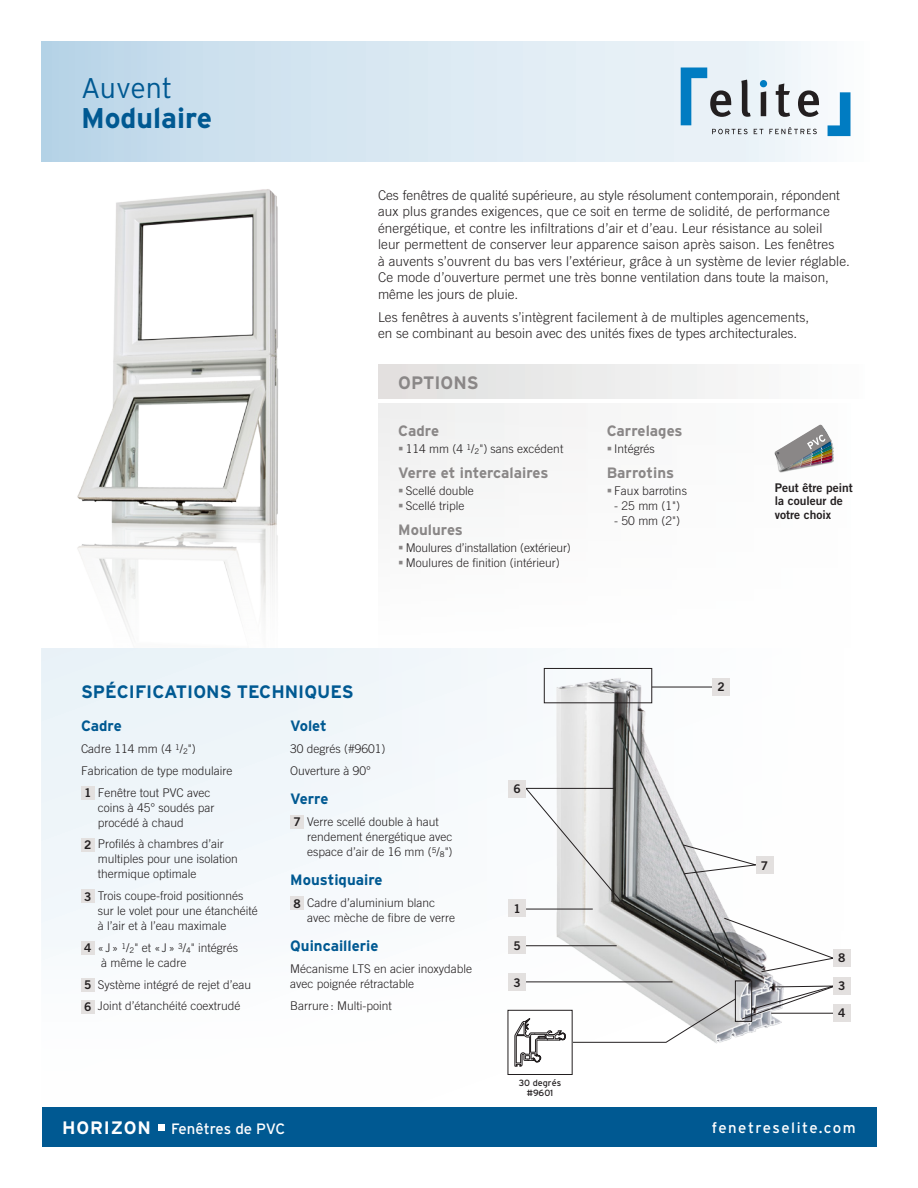
<style>
.page{position:relative;width:918px;height:1188px;background:#fff}
.page>*{position:absolute;margin:0;border:0;box-sizing:border-box;transform-origin:0 0}
.Titre_-_Fiche_Produi{font:700 28.5px/30px "Interstate";color:#005992}
.t1{font:700 18px "Interstate";color:#005992}
.Titre__Options{font:700 18px "Interstate";color:#8a8787}
.Items__Options{font:700 15px "Interstate";color:#8a8787}
.Items__Spéc__tech{font:700 15px "Interstate";color:#005992}
.t2{font:15px "Interstate";letter-spacing:-.005em;color:#fff}
.t3{font:15px "Interstate";letter-spacing:.08em;color:#fff}
.Texte_Courant{font:300 13.5px/16.5px "Trade Gothic";letter-spacing:.01em;color:#231f20}
.Texte__Spéc__tech{font:300 12px/15px "Trade Gothic";color:#231f20}
.Texte__Spéc__tech-2{font:12px/13.5px "Trade Gothic Bold Two";color:#231f20}
.t4{font:9px/10.5px "Interstate";color:#231f20;text-align:center}
.s1{font-weight:300}
.s2{font-weight:400}
.s3{font-weight:400;font-size:7.8px}
.s4{font-weight:700;font-size:18px}
</style>
<div class="page">
<div style="left:42px;top:648px;width:834px;height:500px;background:#f8fafc"></div>
<div style="left:42px;top:42px;width:834px;height:120px;background:linear-gradient(to right,#bdd7e9,#f8fbfc)"></div>
<div style="left:42px;top:1107px;width:834px;height:39px;background:#005992"></div>
<div style="left:378px;top:403px;width:498px;height:245px;background:#fbfbfb"></div>
<div style="left:378px;top:365px;width:498px;height:34px;background:linear-gradient(to right,#e0dfde,#fdfefe)"></div>
<img style="left:77px;top:189px;width:201px;height:444px">
<div style="left:81px;top:786px;width:13px;height:14px;background:#e3e0df"></div>
<div style="left:81px;top:838px;width:13px;height:13px;background:#e3e0df"></div>
<div style="left:81px;top:890px;width:13px;height:13px;background:#e3e0df"></div>
<div style="left:81px;top:941px;width:13px;height:14px;background:#e3e0df"></div>
<div style="left:81px;top:978px;width:13px;height:14px;background:#e3e0df"></div>
<div style="left:81px;top:1000px;width:13px;height:13px;background:#e3e0df"></div>
<div style="left:290px;top:815px;width:14px;height:14px;background:#e3e0df"></div>
<div style="left:290px;top:897px;width:14px;height:13px;background:#e3e0df"></div>
<img style="left:538px;top:667px;width:244px;height:343px">
<svg style="left:723px;top:917px;width:110px;height:56px"></svg>
<hr style="left:652px;top:687px;width:66px;height:1px;background:#231f20">
<svg style="left:682px;top:844px;width:78px;height:31px"></svg>
<svg style="left:524px;top:788px;width:104px;height:122px"></svg>
<hr style="left:526px;top:945px;width:91px;height:1px;background:#231f20">
<hr style="left:526px;top:909px;width:67px;height:1px;background:#231f20">
<div style="left:508px;top:900px;width:18px;height:17px;background:#e3e0df"></div>
<div style="left:508px;top:780px;width:18px;height:18px;background:#e3e0df"></div>
<div style="left:713px;top:678px;width:17px;height:18px;background:#e3e0df"></div>
<div style="left:508px;top:937px;width:18px;height:17px;background:#e3e0df"></div>
<div style="left:833px;top:1004px;width:17px;height:18px;background:#e3e0df"></div>
<div style="left:756px;top:857px;width:17px;height:17px;background:#e3e0df"></div>
<div style="left:544px;top:668px;width:108px;height:35px;border:1px solid #231f20"></div>
<div style="left:735px;top:981px;width:17px;height:41px;border:1px solid #231f20"></div>
<hr style="left:526px;top:982px;width:147px;height:1px;background:#231f20">
<div style="left:508px;top:974px;width:18px;height:17px;background:#e3e0df"></div>
<div style="left:833px;top:949px;width:17px;height:18px;background:#e3e0df"></div>
<svg style="left:572px;top:985px;width:268px;height:58px"></svg>
<div style="left:833px;top:977px;width:17px;height:17px;background:#e3e0df"></div>
<div style="left:508px;top:1010px;width:64px;height:64px;background:#fff"></div>
<svg style="left:515px;top:1018px;width:50px;height:48px"></svg>
<div style="left:508px;top:1010px;width:65px;height:65px;border:1px solid #231f20"></div>
<svg style="left:775px;top:424px;width:57px;height:47px"></svg>
<svg style="left:158px;top:1125px;width:6px;height:6px"></svg>
<svg style="left:681px;top:68px;width:138px;height:66px"></svg>
<svg style="left:828px;top:92px;width:22px;height:44px"></svg>
<p class="Titre_-_Fiche_Produi" style="left:81px;top:73px;width:133px"><span class="s1">Auvent<br></span>Modulaire</p>
<p class="Texte_Courant" style="left:378px;top:186px;width:474px">Ces fenêtres de qualité supérieure, au style résolument contemporain, répondent aux plus grandes exigences, que ce soit en terme de solidité, de performance énergétique, et contre les infiltrations d’air et d’eau. Leur résistance au soleil<br>leur permettent de conserver leur apparence saison après saison. Les fenêtres<br>à auvents s’ouvrent du bas vers l’extérieur, grâce à un système de levier réglable.<br>Ce mode d’ouverture permet une très bonne ventilation dans toute la maison, même les jours de pluie.</p>
<p class="Texte_Courant" style="left:378px;top:309px;width:433px">Les fenêtres à auvents s’intègrent facilement à de multiples agencements, en se combinant au besoin avec des unités fixes de types architecturales.</p>
<p class="Titre__Options" style="left:398px;top:373px;width:82px">OPTIONS</p>
<p class="Items__Options" style="left:398px;top:422px;width:42px">Cadre</p>
<p class="Texte__Spéc__tech" style="left:406px;top:441px;width:159px">114 mm (4 <sup>1</sup><span class="s2">/</span><span class="s3">2</span>") sans excédent</p>
<p class="Items__Options" style="left:398px;top:464px;width:152px">Verre et intercalaires</p>
<p class="Texte__Spéc__tech" style="left:406px;top:483px;width:70px">Scellé double</p>
<p class="Texte__Spéc__tech" style="left:406px;top:498px;width:60px">Scellé triple</p>
<p class="Items__Options" style="left:398px;top:521px;width:66px">Moulures</p>
<p class="Texte__Spéc__tech" style="left:406px;top:541px;width:167px">Moulures d’installation (extérieur)</p>
<p class="Texte__Spéc__tech" style="left:406px;top:556px;width:156px">Moulures de finition (intérieur)</p>
<p class="Items__Options" style="left:607px;top:422px;width:77px">Carrelages</p>
<p class="Texte__Spéc__tech" style="left:614px;top:441px;width:42px">Intégrés</p>
<p class="Items__Options" style="left:607px;top:464px;width:69px">Barrotins</p>
<p class="Texte__Spéc__tech" style="left:614px;top:483px;width:74px">Faux barrotins</p>
<p class="Texte__Spéc__tech" style="left:614px;top:498px;width:67px">- 25 mm (1")</p>
<p class="Texte__Spéc__tech" style="left:614px;top:513px;width:67px">- 50 mm (2")</p>
<p class="Texte__Spéc__tech-2" style="left:775px;top:481px;width:79px">Peut être peint la couleur de votre choix</p>
<h2 class="t1" style="left:81px;top:681px;width:274px">SPÉCIFICATIONS TECHNIQUES</h2>
<p class="Texte__Spéc__tech-2" style="left:718px;top:680px;width:9px">2</p>
<p class="Items__Spéc__tech" style="left:81px;top:718px;width:42px">Cadre</p>
<p class="Texte__Spéc__tech" style="left:81px;top:741px;width:116px">Cadre 114 mm (4 <sup>1</sup><span class="s2">/</span><span class="s3">2</span>")</p>
<p class="Texte__Spéc__tech" style="left:81px;top:763px;width:153px">Fabrication de type modulaire</p>
<p class="Texte__Spéc__tech-2" style="left:84px;top:786px;width:9px">1</p>
<p class="Texte__Spéc__tech" style="left:98px;top:785px;width:118px">Fenêtre tout PVC avec coins à 45° soudés par procédé à chaud</p>
<p class="Texte__Spéc__tech-2" style="left:84px;top:838px;width:9px">2</p>
<p class="Texte__Spéc__tech" style="left:98px;top:836px;width:142px">Profilés à chambres d’air multiples pour une isolation thermique optimale</p>
<p class="Texte__Spéc__tech-2" style="left:84px;top:889px;width:9px">3</p>
<p class="Texte__Spéc__tech" style="left:98px;top:888px;width:162px">Trois coupe-froid positionnés sur le volet pour une étanchéité à l’air et à l’eau maximale</p>
<p class="Texte__Spéc__tech-2" style="left:84px;top:941px;width:9px">4</p>
<p class="Texte__Spéc__tech" style="left:98px;top:940px;width:142px">«J » <sup>1</sup><span class="s2">/</span><span class="s3">2</span>" et «J » <sup>3</sup><span class="s2">/</span><span class="s3">4</span>" intégrés à même le cadre</p>
<p class="Texte__Spéc__tech-2" style="left:84px;top:978px;width:9px">5</p>
<p class="Texte__Spéc__tech" style="left:98px;top:977px;width:155px">Système intégré de rejet d’eau</p>
<p class="Texte__Spéc__tech-2" style="left:84px;top:1000px;width:9px">6</p>
<p class="Texte__Spéc__tech" style="left:98px;top:998px;width:144px">Joint d’étanchéité coextrudé</p>
<p class="Items__Spéc__tech" style="left:290px;top:718px;width:38px">Volet</p>
<p class="Texte__Spéc__tech" style="left:290px;top:741px;width:97px">30 degrés (#9601)</p>
<p class="Texte__Spéc__tech" style="left:290px;top:763px;width:82px">Ouverture à 90°</p>
<p class="Items__Spéc__tech" style="left:290px;top:791px;width:40px">Verre</p>
<p class="Texte__Spéc__tech-2" style="left:293px;top:815px;width:9px">7</p>
<p class="Texte__Spéc__tech" style="left:307px;top:814px;width:147px">Verre scellé double à haut rendement énergétique avec espace d’air de 16 mm (<sup>5</sup><span class="s2">/</span><span class="s3">8</span>")</p>
<p class="Items__Spéc__tech" style="left:290px;top:872px;width:94px">Moustiquaire</p>
<p class="Texte__Spéc__tech-2" style="left:293px;top:896px;width:9px">8</p>
<p class="Texte__Spéc__tech" style="left:307px;top:895px;width:150px">Cadre d’aluminium blanc avec mèche de fibre de verre</p>
<p class="Items__Spéc__tech" style="left:290px;top:938px;width:90px">Quincaillerie</p>
<p class="Texte__Spéc__tech" style="left:290px;top:961px;width:183px">Mécanisme LTS en acier inoxydable avec poignée rétractable</p>
<p class="Texte__Spéc__tech" style="left:290px;top:998px;width:103px">Barrure : Multi-point</p>
<p class="Texte__Spéc__tech-2" style="left:513px;top:782px;width:9px">6</p>
<p class="Texte__Spéc__tech-2" style="left:513px;top:901px;width:9px">1</p>
<p class="Texte__Spéc__tech-2" style="left:513px;top:938px;width:9px">5</p>
<p class="Texte__Spéc__tech-2" style="left:513px;top:975px;width:9px">3</p>
<p class="t4" style="left:519px;top:1077px;width:44px">30 degrés #9601</p>
<p class="Texte__Spéc__tech-2" style="left:761px;top:859px;width:9px">7</p>
<p class="Texte__Spéc__tech-2" style="left:838px;top:951px;width:9px">8</p>
<p class="Texte__Spéc__tech-2" style="left:838px;top:979px;width:9px">3</p>
<p class="Texte__Spéc__tech-2" style="left:838px;top:1006px;width:9px">4</p>
<p class="t2" style="left:62px;top:1120px;width:225px"><span class="s4">HORIZON</span> Fenêtres de PVC</p>
<p class="t3" style="left:712px;top:1119px;width:146px">fenetreselite.com</p>
</div>
